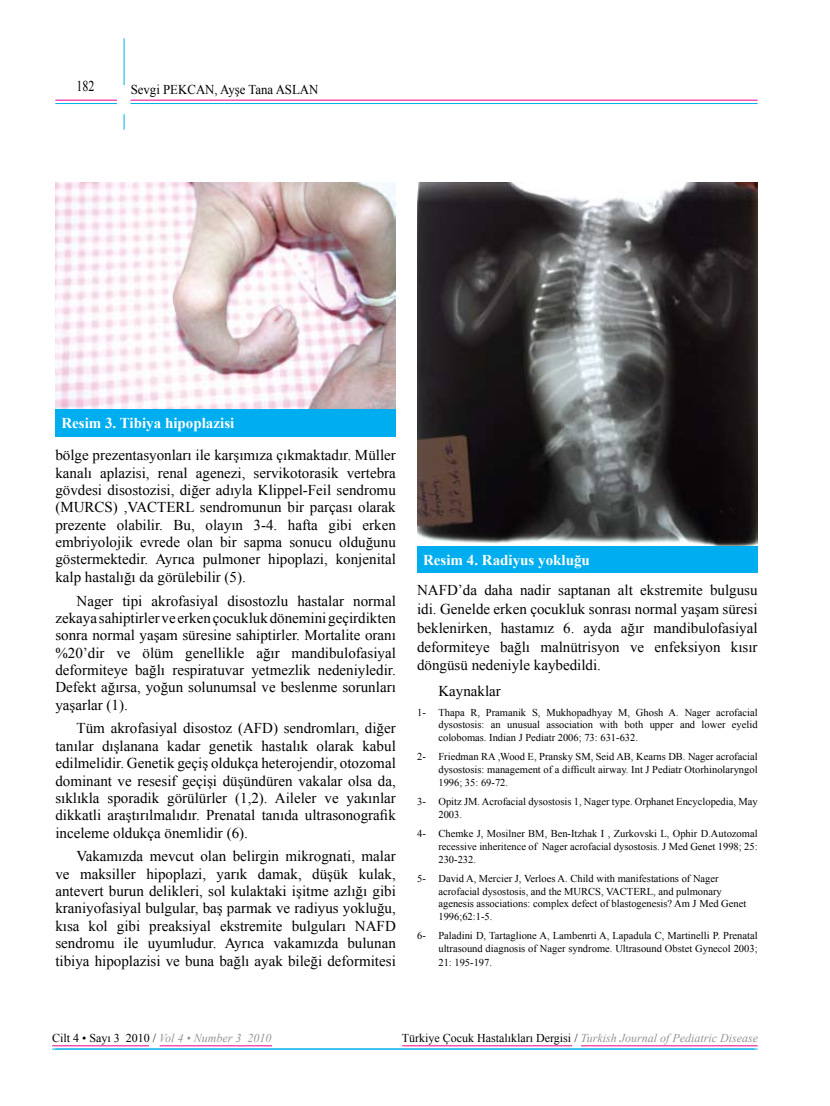
<style>
.page{position:relative;width:830px;height:1106px;background:#fff}
.page>*{position:absolute;margin:0;border:0;box-sizing:border-box;transform-origin:0 0}
.t1{font:15px/17.4px "Times New Roman";color:#000;text-align:justify}
.t2{font:700 15px "Times New Roman";color:#fff}
.t3{font:15px "Times New Roman";color:#000;scale:.8 1}
.t4{font:13.5px "Times New Roman";color:#000;scale:.95 1}
.t5{font:12px "Times New Roman";color:#000}
.t6{font:10.5px/12.8px "Times New Roman";color:#000;text-align:justify}
.s1{font-style:italic;color:#939598}
</style>
<div class="page">
<hr style="left:130px;top:100px;width:627px;height:1px;background:#ec008c">
<hr style="left:130px;top:103px;width:627px;height:1px;background:#00aeef">
<hr style="left:580px;top:1045px;width:177px;height:1px;background:#ec008c">
<hr style="left:55px;top:1048px;width:702px;height:1px;background:#00aeef">
<hr style="left:402px;top:1045px;width:170px;height:1px;background:#ec008c">
<hr style="left:55px;top:100px;width:62px;height:1px;background:#ec008c">
<hr style="left:55px;top:103px;width:62px;height:1px;background:#00aeef">
<hr style="left:124px;top:38px;width:1px;height:47px;background:#00aeef">
<svg style="left:124px;top:114px;width:1px;height:16px"></svg>
<hr style="left:159px;top:1045px;width:113px;height:1px;background:#ec008c">
<hr style="left:52px;top:1048px;width:702px;height:1px;background:#00aeef">
<hr style="left:52px;top:1045px;width:97px;height:1px;background:#ec008c">
<img style="left:55px;top:183px;width:340px;height:226px">
<div style="left:55px;top:409px;width:340px;height:28px;background:#00aeef"></div>
<img style="left:417px;top:183px;width:340px;height:362px">
<div style="left:417px;top:546px;width:340px;height:26px;background:#00aeef"></div>
<p class="t3" style="left:76px;top:75px;width:24px">182</p>
<p class="t4" style="left:131px;top:81px;width:199px">Sevgi PEKCAN, Ayşe Tana ASLAN</p>
<p class="t2" style="left:61px;top:413px;width:174px">Resim 3. Tibiya hipoplazisi</p>
<p class="t1" style="left:55px;top:446px;width:342px">bölge prezentasyonları ile karşımıza çıkmaktadır. Müller kanalı aplazisi, renal agenezi, servikotorasik vertebra gövdesi disostozisi, diğer adıyla Klippel-Feil sendromu (MURCS) ,VACTERL sendromunun bir parçası olarak prezente olabilir. Bu, olayın 3-4. hafta gibi erken embriyolojik evrede olan bir sapma sonucu olduğunu göstermektedir. Ayrıca pulmoner hipoplazi, konjenital kalp hastalığı da görülebilir (5).</p>
<p class="t1" style="left:55px;top:591px;width:342px;text-indent:21px">Nager tipi akrofasiyal disostozlu hastalar normal zekaya sahiptirler ve erken çocukluk dönemini geçirdikten sonra normal yaşam süresine sahiptirler. Mortalite oranı %20’dir ve ölüm genellikle ağır mandibulofasiyal deformiteye bağlı respiratuvar yetmezlik nedeniyledir.<br>Defekt ağırsa, yoğun solunumsal ve beslenme sorunları yaşarlar (1).</p>
<p class="t1" style="left:55px;top:719px;width:342px;text-indent:21px">Tüm akrofasiyal disostoz (AFD) sendromları, diğer tanılar dışlanana kadar genetik hastalık olarak kabul edilmelidir. Genetik geçiş oldukça heterojendir, otozomal dominant ve resesif geçişi düşündüren vakalar olsa da, sıklıkla sporadik görülürler (1,2). Aileler ve yakınlar dikkatli araştırılmalıdır. Prenatal tanıda ultrasonografik inceleme oldukça önemlidir (6).</p>
<p class="t1" style="left:55px;top:847px;width:342px;text-indent:21px">Vakamızda mevcut olan belirgin mikrognati, malar ve maksiller hipoplazi, yarık damak, düşük kulak, antevert burun delikleri, sol kulaktaki işitme azlığı gibi kraniyofasiyal bulgular, baş parmak ve radiyus yokluğu, kısa kol gibi preaksiyal ekstremite bulguları NAFD sendromu ile uyumludur. Ayrıca vakamızda bulunan tibiya hipoplazisi ve buna bağlı ayak bileği deformitesi</p>
<p class="t2" style="left:423px;top:550px;width:168px">Resim 4. Radiyus yokluğu</p>
<p class="t1" style="left:417px;top:580px;width:342px;line-height:18.8px">NAFD’da daha nadir saptanan alt ekstremite bulgusu idi. Genelde erken çocukluk sonrası normal yaşam süresi beklenirken, hastamız 6. ayda ağır mandibulofasiyal deformiteye bağlı malnütrisyon ve enfeksiyon kısır döngüsü nedeniyle kaybedildi.</p>
<p class="t1" style="left:438px;top:681px;width:64px">Kaynaklar</p>
<p class="t6" style="left:438px;top:705px;width:320px;text-indent:-21px">1- Thapa R, Pramanik S, Mukhopadhyay M, Ghosh A. Nager acrofacial dysostosis: an unusual association with both upper and lower eyelid colobomas. Indian J Pediatr 2006; 73: 631-632.</p>
<p class="t6" style="left:438px;top:750px;width:320px;text-indent:-21px">2- Friedman RA ,Wood E, Pransky SM, Seid AB, Kearns DB. Nager acrofacial dysostosis: management of a difficult airway. Int J Pediatr Otorhinolaryngol 1996; 35: 69-72.</p>
<p class="t6" style="left:438px;top:795px;width:320px;text-indent:-21px">3- Opitz JM. Acrofacial dysostosis 1, Nager type. Orphanet Encyclopedia, May<br>2003.</p>
<p class="t6" style="left:438px;top:827px;width:320px;text-indent:-21px">4- Chemke J, Mosilner BM, Ben-Itzhak I , Zurkovski L, Ophir D.Autozomal recessive inheritence of Nager acrofacial dysostosis. J Med Genet 1998; 25:<br>230-232.</p>
<p class="t6" style="left:438px;top:871px;width:309px;text-align:left;text-indent:-21px">5- David A, Mercier J, Verloes A. Child with manifestations of Nager acrofacial dysostosis, and the MURCS, VACTERL, and pulmonary agenesis associations: complex defect of blastogenesis? Am J Med Genet 1996;62:1-5.</p>
<p class="t6" style="left:438px;top:929px;width:320px;line-height:13.2px;text-indent:-21px">6- Paladini D, Tartaglione A, Lambenrti A, Lapadula C, Martinelli P. Prenatal ultrasound diagnosis of Nager syndrome. Ultrasound Obstet Gynecol 2003; 21: 195-197.</p>
<p class="t5" style="left:52px;top:1030px;width:221px">Cilt 4 • Sayı 3 2010 / <span class="s1">Vol 4 • Number 3 2010</span></p>
<p class="t5" style="left:401px;top:1030px;width:358px">Türkiye Çocuk Hastalıkları Dergisi / <span class="s1">Turkish Journal of Pediatric Disease</span></p>
</div>
